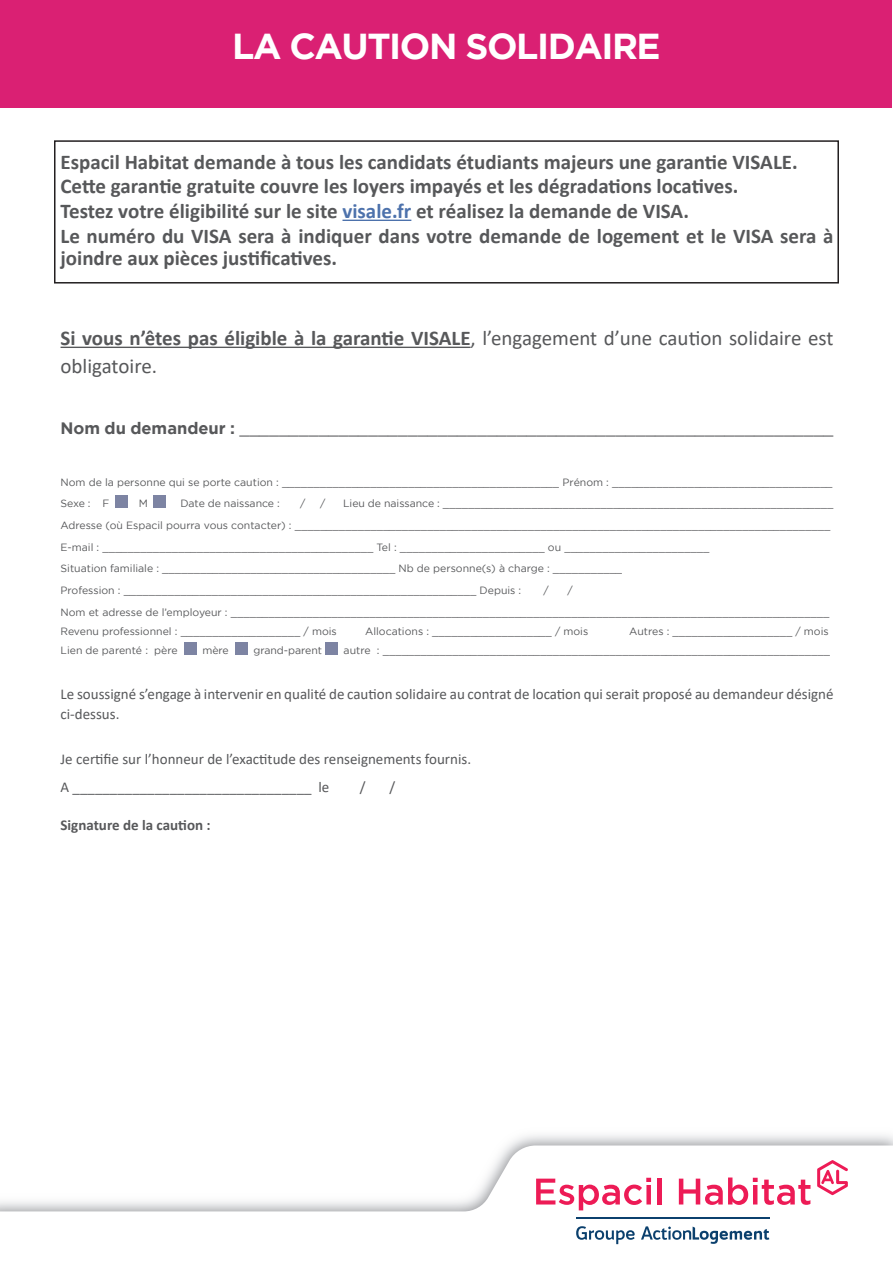
<style>
.page{position:relative;width:893px;height:1263px;background:#fff}
.page>*{position:absolute;margin:0;border:0;box-sizing:border-box;transform-origin:0 0}
.liste_à_puces{font:700 36px "Gotham";letter-spacing:-.04em;color:#fff}
.texte_courant_fiche{font:700 21px/22.5px "Calibri";color:#57585a}
.texte_courant_fiche-2{font:21px/28.5px "Calibri";color:#57585a}
.texte_courant_fiche-3{font:16.5px "Gotham";color:#57585a}
.texte_courant_fiche-4{font:15px/19.5px "Calibri";color:#57585a}
.texte_courant_fiche-5{font:700 15px "Calibri";color:#57585a}
.texte_courant_fiche-6{font:10.5px "Gotham";color:#57585a}
.s1{color:#4d72ac}
.s2{font-weight:700}
</style>
<div class="page">
<div style="left:54px;top:140px;width:785px;height:144px;border:2px solid #231f20"></div>
<hr style="left:342px;top:220px;width:69px;height:1px;background:#4d72ac">
<hr style="left:61px;top:347px;width:410px;height:1px;background:#57585a">
<div style="left:115px;top:495px;width:12px;height:12px;background:#7d84a3"></div>
<div style="left:154px;top:495px;width:12px;height:12px;background:#7d84a3"></div>
<div style="left:184px;top:642px;width:12px;height:12px;background:#7d84a3"></div>
<div style="left:235px;top:642px;width:12px;height:12px;background:#7d84a3"></div>
<div style="left:325px;top:642px;width:12px;height:12px;background:#7d84a3"></div>
<svg style="left:0;top:1145px;width:893px;height:100px"></svg>
<svg style="left:536px;top:1178px;width:115px;height:32px"></svg>
<hr style="left:657px;top:1177px;width:4px;height:27px;background:#ed1b56">
<svg style="left:679px;top:1177px;width:131px;height:28px"></svg>
<svg style="left:817px;top:1160px;width:31px;height:35px"></svg>
<svg style="left:576px;top:1226px;width:59px;height:18px"></svg>
<svg style="left:641px;top:1226px;width:128px;height:18px"></svg>
<hr style="left:576px;top:1217px;width:194px;height:1px;background:#0b406d">
<div style="left:1px;top:0;width:891px;height:107px;background:#da2073"></div>
<div style="left:872px;top:1175px;width:20px;height:80px;background:#fff"></div>
<p class="liste_à_puces" style="left:232px;top:25px;width:430px">LA CAUTION SOLIDAIRE</p>
<p class="texte_courant_fiche" style="left:61px;top:150px;width:739px">Espacil Habitat demande à tous les candidats étudiants majeurs une garantie VISALE.</p>
<p class="texte_courant_fiche" style="left:61px;top:175px;width:679px">Cette garantie gratuite couvre les loyers impayés et les dégradations locatives.</p>
<p class="texte_courant_fiche" style="left:61px;top:199px;width:630px">Testez votre éligibilité sur le site <span class="s1">visale.fr</span> et réalisez la demande de VISA.</p>
<p class="texte_courant_fiche" style="left:61px;top:224px;width:774px">Le numéro du VISA sera à indiquer dans votre demande de logement et le VISA sera à joindre aux pièces justificatives.</p>
<p class="texte_courant_fiche-2" style="left:61px;top:323px;width:774px"><span class="s2">Si vous n’êtes pas éligible à la garantie VISALE</span>, l’engagement d’une caution solidaire est obligatoire.</p>
<p class="texte_courant_fiche-3" style="left:61px;top:419px;width:774px"><span class="s2">Nom du demandeur :</span> ____________________________________________________________</p>
<p class="texte_courant_fiche-6" style="left:61px;top:476px;width:774px">Nom de la personne qui se porte caution : ____________________________________________ Prénom : ___________________________________</p>
<p class="texte_courant_fiche-6" style="left:61px;top:498px;width:50px">Sexe : F</p>
<p class="texte_courant_fiche-6" style="left:139px;top:498px;width:11px">M</p>
<p class="texte_courant_fiche-6" style="left:180px;top:498px;width:101px">Date de naissance :</p>
<p class="texte_courant_fiche-6" style="left:300px;top:498px;width:7px">/</p>
<p class="texte_courant_fiche-6" style="left:320px;top:498px;width:7px">/</p>
<p class="texte_courant_fiche-6" style="left:343px;top:498px;width:492px">Lieu de naissance : ______________________________________________________________</p>
<p class="texte_courant_fiche-6" style="left:61px;top:519px;width:771px">Adresse (où Espacil pourra vous contacter) : _____________________________________________________________________________________</p>
<p class="texte_courant_fiche-6" style="left:61px;top:541px;width:650px">E-mail : ___________________________________________ Tel : _______________________ ou _______________________</p>
<p class="texte_courant_fiche-6" style="left:61px;top:563px;width:563px">Situation familiale : _____________________________________ Nb de personne(s) à charge : ___________</p>
<p class="texte_courant_fiche-6" style="left:61px;top:584px;width:462px">Profession : ________________________________________________________ Depuis :</p>
<p class="texte_courant_fiche-6" style="left:543px;top:584px;width:7px">/</p>
<p class="texte_courant_fiche-6" style="left:568px;top:584px;width:7px">/</p>
<p class="texte_courant_fiche-6" style="left:61px;top:606px;width:770px">Nom et adresse de l’employeur : _______________________________________________________________________________________________</p>
<p class="texte_courant_fiche-6" style="left:61px;top:625px;width:278px">Revenu professionnel : ___________________ / mois</p>
<p class="texte_courant_fiche-6" style="left:365px;top:625px;width:225px">Allocations : ___________________ / mois</p>
<p class="texte_courant_fiche-6" style="left:629px;top:625px;width:201px">Autres : ___________________ / mois</p>
<p class="texte_courant_fiche-6" style="left:61px;top:644px;width:119px">Lien de parenté : père</p>
<p class="texte_courant_fiche-6" style="left:202px;top:644px;width:28px">mère</p>
<p class="texte_courant_fiche-6" style="left:253px;top:644px;width:70px">grand-parent</p>
<p class="texte_courant_fiche-6" style="left:344px;top:644px;width:488px">autre : _______________________________________________________________________</p>
<p class="texte_courant_fiche-4" style="left:61px;top:684px;width:774px">Le soussigné s’engage à intervenir en qualité de caution solidaire au contrat de location qui serait proposé au demandeur désigné ci-dessus.</p>
<p class="texte_courant_fiche-4" style="left:61px;top:748px;width:412px">Je certifie sur l’honneur de l’exactitude des renseignements fournis.</p>
<p class="texte_courant_fiche-4" style="left:61px;top:776px;width:270px">A ________________________________ le</p>
<p class="texte_courant_fiche-4" style="left:360px;top:776px;width:7px">/</p>
<p class="texte_courant_fiche-4" style="left:389px;top:776px;width:7px">/</p>
<p class="texte_courant_fiche-5" style="left:61px;top:814px;width:152px">Signature de la caution :</p>
</div>
